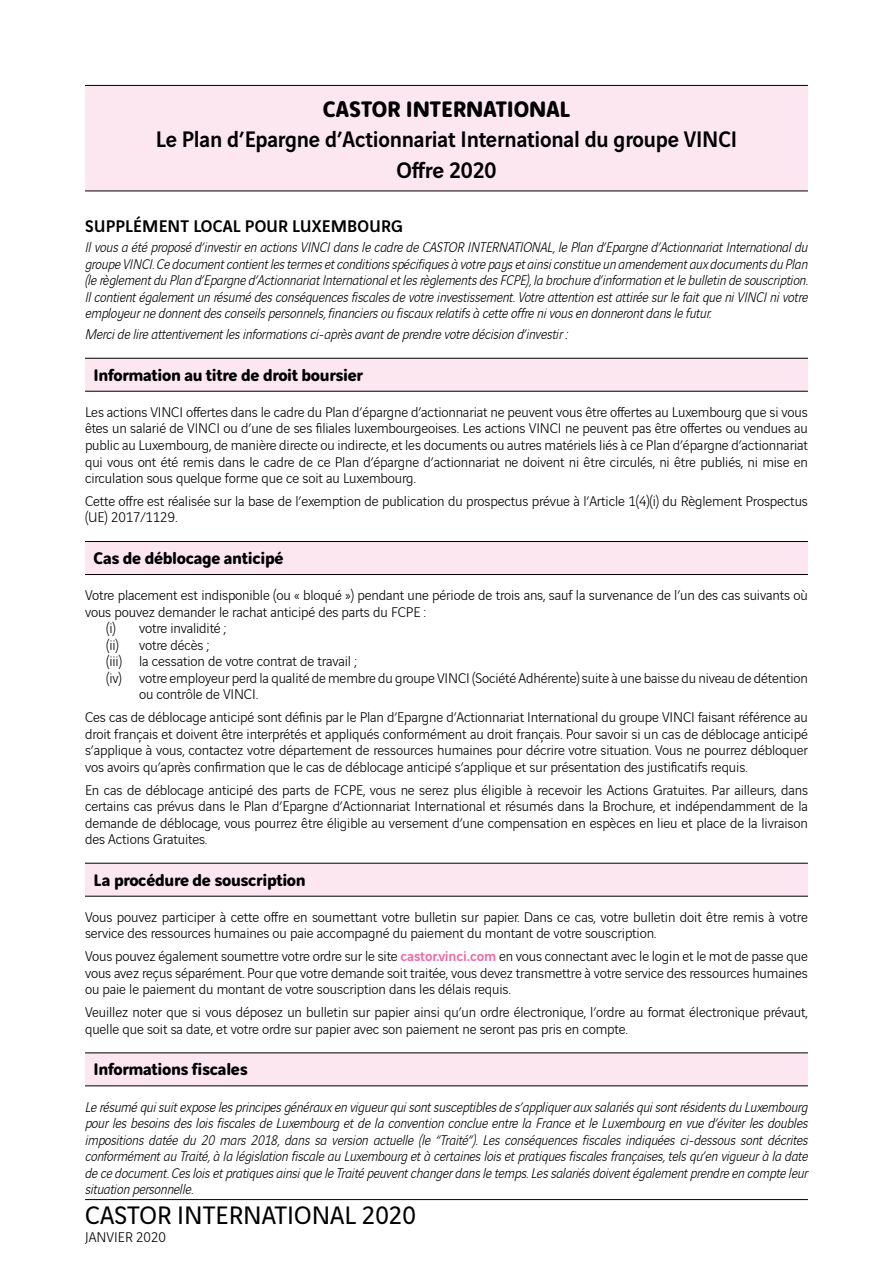
<style>
.page{position:relative;width:893px;height:1263px;background:#fff}
.page>*{position:absolute;margin:0;border:0;box-sizing:border-box;transform-origin:0 0}
.t1{font:27px "Vinci Sans";color:#000}
.t2{font:500 24px/30.8px "Vinci Sans";letter-spacing:-.01em;color:#000;text-align:center;scale:.96 1}
.t3{font:700 24px "Vinci Rounded";letter-spacing:-.01em;color:#000}
.t4{font:700 18px "Vinci Rounded";letter-spacing:-.02em;color:#000}
.t5{font:500 18px "Vinci Sans";letter-spacing:.01em;color:#000}
.t6{font:300 15px/16.5px "Vinci Sans";letter-spacing:-.01em;color:#000;text-align:justify}
.t7{font:italic 300 15px/16.5px "Vinci Sans";letter-spacing:-.01em;color:#000;text-align:justify}
.s1{font-weight:500;color:#ed6da6}
</style>
<div class="page">
<hr style="left:85px;top:1199px;width:723px;height:1px;background:#000">
<div style="left:85px;top:85px;width:723px;height:106px;background:#fce7f1"></div>
<hr style="left:85px;top:85px;width:723px;height:1px;background:#000">
<hr style="left:85px;top:191px;width:723px;height:1px;background:#000">
<div style="left:85px;top:358px;width:723px;height:33px;background:#fce7f1"></div>
<hr style="left:85px;top:358px;width:723px;height:1px;background:#000">
<hr style="left:85px;top:391px;width:723px;height:1px;background:#000">
<div style="left:85px;top:541px;width:723px;height:33px;background:#fce7f1"></div>
<hr style="left:85px;top:541px;width:723px;height:1px;background:#000">
<hr style="left:85px;top:574px;width:723px;height:1px;background:#000">
<div style="left:85px;top:863px;width:723px;height:33px;background:#fce7f1"></div>
<hr style="left:85px;top:863px;width:723px;height:1px;background:#000">
<hr style="left:85px;top:896px;width:723px;height:1px;background:#000">
<div style="left:85px;top:1053px;width:723px;height:33px;background:#fce7f1"></div>
<hr style="left:85px;top:1052px;width:723px;height:1px;background:#000">
<hr style="left:85px;top:1085px;width:723px;height:1px;background:#000">
<h2 class="t3" style="left:323px;top:91px;width:249px">CASTOR INTERNATIONAL</h2>
<h2 class="t2" style="left:156px;top:122px;width:607px">Le Plan d’Epargne d’Actionnariat International du groupe VINCI<br>Offre 2020</h2>
<p class="t5" style="left:85px;top:212px;width:319px">SUPPLÉMENT LOCAL POUR LUXEMBOURG</p>
<p class="t7" style="left:85px;top:238px;width:724px">Il vous a été proposé d’investir en actions VINCI dans le cadre de CASTOR INTERNATIONAL, le Plan d’Epargne d’Actionnariat International du groupe VINCI. Ce document contient les termes et conditions spécifiques à votre pays et ainsi constitue un amendement aux documents du Plan (le règlement du Plan d’Epargne d’Actionnariat International et les règlements des FCPE), la brochure d’information et le bulletin de souscription.<br>Il contient également un résumé des conséquences fiscales de votre investissement. Votre attention est attirée sur le fait que ni VINCI ni votre employeur ne donnent des conseils personnels, financiers ou fiscaux relatifs à cette offre ni vous en donneront dans le futur.</p>
<p class="t7" style="left:85px;top:325px;width:484px">Merci de lire attentivement les informations ci-après avant de prendre votre décision d’investir :</p>
<p class="t4" style="left:94px;top:361px;width:271px">Information au titre de droit boursier</p>
<p class="t6" style="left:85px;top:403px;width:724px">Les actions VINCI offertes dans le cadre du Plan d’épargne d’actionnariat ne peuvent vous être offertes au Luxembourg que si vous êtes un salarié de VINCI ou d’une de ses filiales luxembourgeoises. Les actions VINCI ne peuvent pas être offertes ou vendues au public au Luxembourg, de manière directe ou indirecte, et les documents ou autres matériels liés à ce Plan d’épargne d’actionnariat qui vous ont été remis dans le cadre de ce Plan d’épargne d’actionnariat ne doivent ni être circulés, ni être publiés, ni mise en circulation sous quelque forme que ce soit au Luxembourg.</p>
<p class="t6" style="left:85px;top:491px;width:724px">Cette offre est réalisée sur la base de l’exemption de publication du prospectus prévue à l’Article 1(4)(i) du Règlement Prospectus (UE) 2017/1129.</p>
<p class="t4" style="left:94px;top:545px;width:192px">Cas de déblocage anticipé</p>
<p class="t6" style="left:85px;top:586px;width:724px">Votre placement est indisponible (ou « bloqué ») pendant une période de trois ans, sauf la survenance de l’un des cas suivants où</p>
<p class="t6" style="left:85px;top:602px;width:343px">vous pouvez demander le rachat anticipé des parts du FCPE :</p>
<p class="t6" style="left:106px;top:619px;width:122px">(i) votre invalidité ;</p>
<p class="t6" style="left:106px;top:635px;width:14px">(ii)</p>
<p class="t6" style="left:139px;top:635px;width:72px">votre décès ;</p>
<p class="t6" style="left:106px;top:652px;width:252px">(iii) la cessation de votre contrat de travail ;</p>
<p class="t6" style="left:106px;top:668px;width:703px">(iv) votre employeur perd la qualité de membre du groupe VINCI (Société Adhérente) suite à une baisse du niveau de détention</p>
<p class="t6" style="left:139px;top:685px;width:121px">ou contrôle de VINCI.</p>
<p class="t6" style="left:85px;top:708px;width:724px">Ces cas de déblocage anticipé sont définis par le Plan d’Epargne d’Actionnariat International du groupe VINCI faisant référence au droit français et doivent être interprétés et appliqués conformément au droit français. Pour savoir si un cas de déblocage anticipé s’applique à vous, contactez votre département de ressources humaines pour décrire votre situation. Vous ne pourrez débloquer vos avoirs qu’après confirmation que le cas de déblocage anticipé s’applique et sur présentation des justificatifs requis.</p>
<p class="t6" style="left:85px;top:780px;width:724px">En cas de déblocage anticipé des parts de FCPE, vous ne serez plus éligible à recevoir les Actions Gratuites. Par ailleurs, dans certains cas prévus dans le Plan d’Epargne d’Actionnariat International et résumés dans la Brochure, et indépendamment de la demande de déblocage, vous pourrez être éligible au versement d’une compensation en espèces en lieu et place de la livraison des Actions Gratuites.</p>
<p class="t4" style="left:94px;top:866px;width:214px">La procédure de souscription</p>
<p class="t6" style="left:85px;top:907px;width:724px">Vous pouvez participer à cette offre en soumettant votre bulletin sur papier. Dans ce cas, votre bulletin doit être remis à votre service des ressources humaines ou paie accompagné du paiement du montant de votre souscription.</p>
<p class="t6" style="left:85px;top:947px;width:724px">Vous pouvez également soumettre votre ordre sur le site <span class="s1">castor.vinci.com</span> en vous connectant avec le login et le mot de passe que vous avez reçus séparément. Pour que votre demande soit traitée, vous devez transmettre à votre service des ressources humaines ou paie le paiement du montant de votre souscription dans les délais requis.</p>
<p class="t6" style="left:85px;top:1003px;width:724px">Veuillez noter que si vous déposez un bulletin sur papier ainsi qu’un ordre électronique, l’ordre au format électronique prévaut, quelle que soit sa date, et votre ordre sur papier avec son paiement ne seront pas pris en compte.</p>
<p class="t4" style="left:94px;top:1056px;width:156px">Informations fiscales</p>
<p class="t7" style="left:85px;top:1097px;width:724px">Le résumé qui suit expose les principes généraux en vigueur qui sont susceptibles de s’appliquer aux salariés qui sont résidents du Luxembourg pour les besoins des lois fiscales de Luxembourg et de la convention conclue entre la France et le Luxembourg en vue d’éviter les doubles impositions datée du 20 mars 2018, dans sa version actuelle (le “Traité”). Les conséquences fiscales indiquées ci-dessous sont décrites conformément au Traité, à la législation fiscale au Luxembourg et à certaines lois et pratiques fiscales françaises, tels qu’en vigueur à la date de ce document. Ces lois et pratiques ainsi que le Traité peuvent changer dans le temps. Les salariés doivent également prendre en compte leur situation personnelle.</p>
<h1 class="t1" style="left:85px;top:1195px;width:332px">CASTOR INTERNATIONAL 2020</h1>
<p class="t6" style="left:85px;top:1228px;width:82px">JANVIER 2020</p>
</div>
